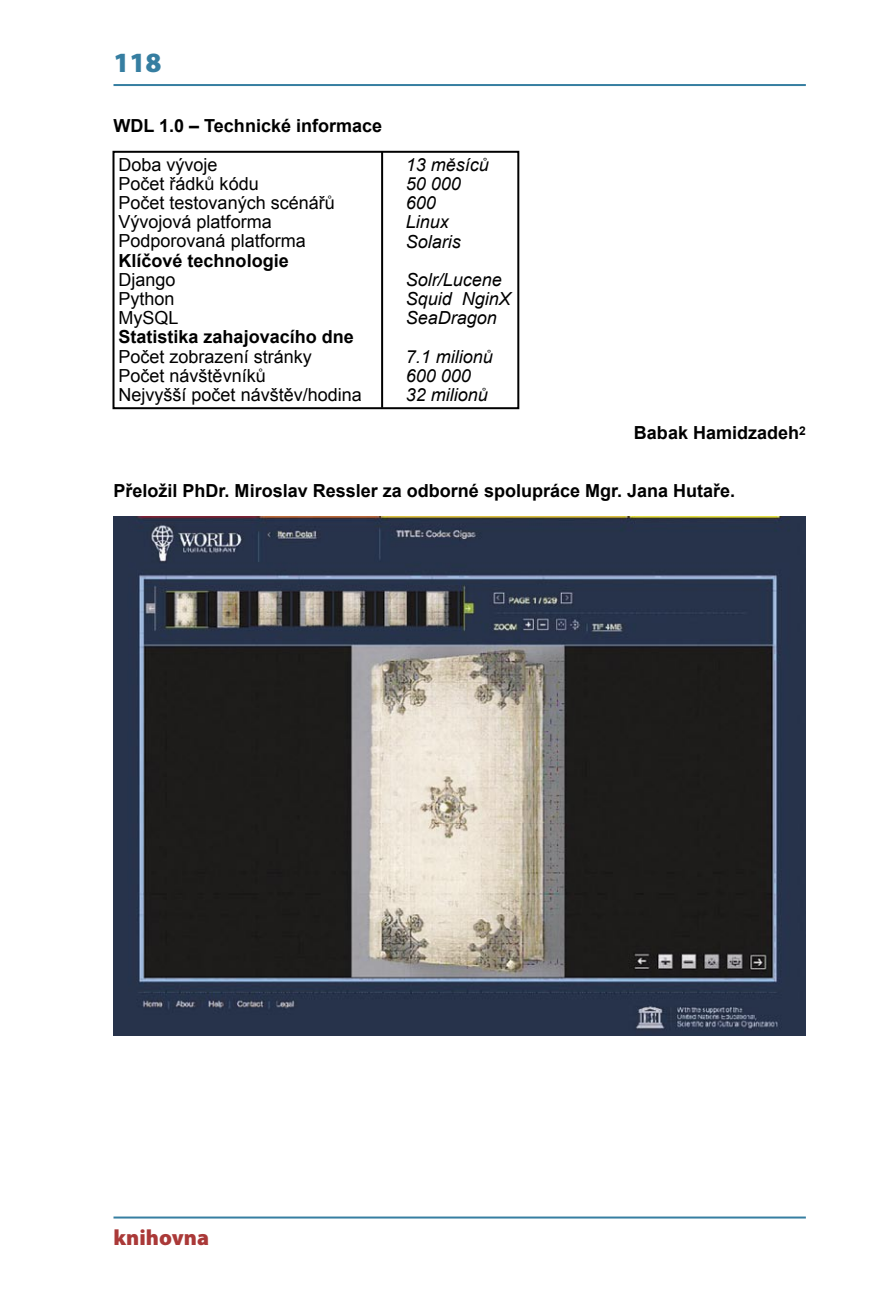
<style>
.page{position:relative;width:891px;height:1304px;background:#fff}
.page>*{position:absolute;margin:0;border:0;box-sizing:border-box;transform-origin:0 0}
.t1{font:900 28px "Myriad Pro";color:#367ea1}
.t2{font:900 22px "Myriad Pro";color:#aa3938}
.t3{font:18px "Arial";color:#000}
.t4{font:700 18px "Arial";color:#000}
.t5{font:italic 18px "Arial";color:#000}
</style>
<div class="page">
<hr style="left:113px;top:84px;width:692px;height:2px;background:#367ea1">
<hr style="left:113px;top:1216px;width:692px;height:2px;background:#367ea1">
<img style="left:113px;top:517px;width:692px;height:518px">
<div style="left:112px;top:151px;width:407px;height:258px;border:2px solid #000"></div>
<hr style="left:381px;top:152px;width:2px;height:256px;background:#000">
<p class="t1" style="left:113px;top:46px;width:50px">118</p>
<p class="t4" style="left:113px;top:114px;width:270px">WDL 1.0 – Technické informace</p>
<p class="t3" style="left:118px;top:152px;width:101px">Doba vývoje</p>
<p class="t3" style="left:118px;top:172px;width:142px">Počet řádků kódu</p>
<p class="t3" style="left:118px;top:191px;width:218px">Počet testovaných scénářů</p>
<p class="t3" style="left:118px;top:210px;width:155px">Vývojová platforma</p>
<p class="t3" style="left:118px;top:229px;width:189px">Podporovaná platforma</p>
<p class="t4" style="left:118px;top:248px;width:172px">Klíčové technologie</p>
<p class="t3" style="left:118px;top:268px;width:59px">Django</p>
<p class="t3" style="left:118px;top:287px;width:58px">Python</p>
<p class="t3" style="left:118px;top:306px;width:62px">MySQL</p>
<p class="t4" style="left:118px;top:325px;width:237px">Statistika zahajovacího dne</p>
<p class="t3" style="left:118px;top:344px;width:195px">Počet zobrazení stránky</p>
<p class="t3" style="left:118px;top:364px;width:149px">Počet návštěvníků</p>
<p class="t3" style="left:118px;top:383px;width:245px">Nejvyšší počet návštěv/hodina</p>
<p class="t5" style="left:405px;top:153px;width:85px">13 měsíců</p>
<p class="t5" style="left:405px;top:172px;width:57px">50 000</p>
<p class="t5" style="left:405px;top:191px;width:32px">600</p>
<p class="t5" style="left:405px;top:210px;width:45px">Linux</p>
<p class="t5" style="left:405px;top:230px;width:57px">Solaris</p>
<p class="t5" style="left:405px;top:268px;width:98px">Solr/Lucene</p>
<p class="t5" style="left:405px;top:287px;width:107px">Squid NginX</p>
<p class="t5" style="left:405px;top:306px;width:93px">SeaDragon</p>
<p class="t5" style="left:405px;top:345px;width:89px">7.1 milionů</p>
<p class="t5" style="left:405px;top:364px;width:67px">600 000</p>
<p class="t5" style="left:405px;top:383px;width:84px">32 milionů</p>
<p class="t4" style="left:633px;top:421px;width:173px">Babak Hamidzadeh<sup>2</sup></p>
<p class="t4" style="left:113px;top:479px;width:623px">Přeložil PhDr. Miroslav Ressler za odborné spolupráce Mgr. Jana Hutaře.</p>
<p class="t2" style="left:113px;top:1225px;width:97px">knihovna</p>
</div>
